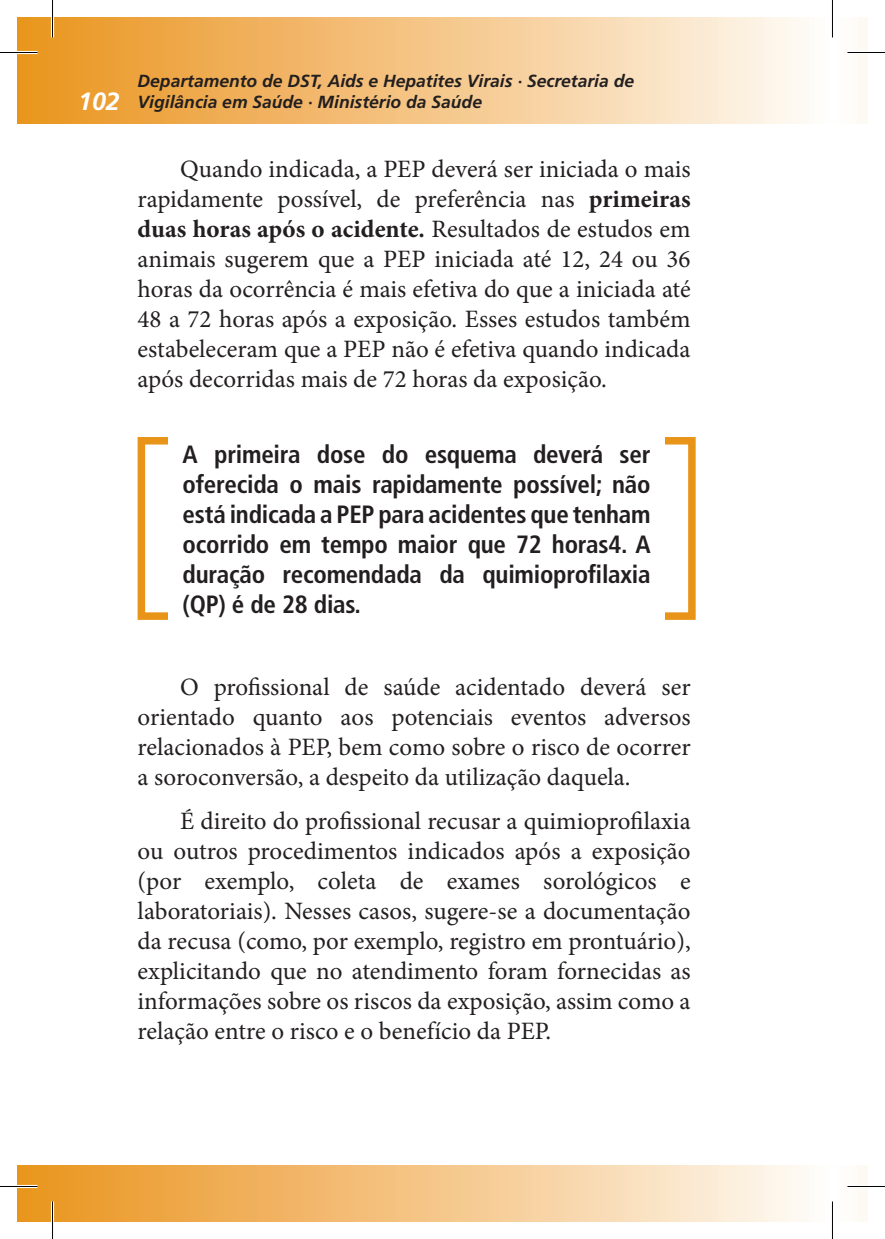
<style>
.page{position:relative;width:885px;height:1239px;background:#fff}
.page>*{position:absolute;margin:0;border:0;box-sizing:border-box;transform-origin:0 0}
.t1{font:25px/30px "Minion Pro";color:#231f20;text-align:justify}
.t2{font:700 condensed 25px/30px "Frutiger LT Std";letter-spacing:-.01em;color:#231f20;text-align:justify}
.t3{font:italic 700 17.5px/21px "Frutiger LT Std";color:#231f20}
.s1{font-size:25px;color:#fff}
.s2{font-weight:700}
</style>
<div class="page">
<div style="left:17px;top:17px;width:815px;height:106px;background:linear-gradient(to right,#ea931b,#fffbf7)"></div>
<div style="left:17px;top:1165px;width:815px;height:57px;background:linear-gradient(to right,#ea931b,#fffbf7)"></div>
<div style="left:832px;top:17px;width:35px;height:106px;background:#fefdf9"></div>
<div style="left:832px;top:1165px;width:35px;height:57px;background:#fefdf9"></div>
<div style="left:138px;top:437px;width:557px;height:183px;border:8px solid #e89418"></div>
<div style="left:168px;top:420px;width:496px;height:216px;background:#fff"></div>
<hr style="left:0;top:51px;width:38px;height:3px;background:#fff">
<hr style="left:847px;top:51px;width:38px;height:3px;background:#fff">
<hr style="left:0;top:1185px;width:38px;height:3px;background:#fff">
<hr style="left:847px;top:1185px;width:38px;height:3px;background:#fff">
<hr style="left:51px;top:0;width:3px;height:37px;background:#fff">
<hr style="left:51px;top:1201px;width:3px;height:38px;background:#fff">
<hr style="left:830px;top:0;width:4px;height:37px;background:#fff">
<hr style="left:830px;top:1201px;width:4px;height:38px;background:#fff">
<hr style="left:0;top:52px;width:38px;height:1px;background:#000">
<hr style="left:847px;top:52px;width:38px;height:1px;background:#000">
<hr style="left:0;top:1186px;width:38px;height:1px;background:#000">
<hr style="left:847px;top:1186px;width:38px;height:1px;background:#000">
<hr style="left:52px;top:0;width:1px;height:37px;background:#000">
<hr style="left:52px;top:1201px;width:1px;height:38px;background:#000">
<hr style="left:832px;top:0;width:1px;height:37px;background:#000">
<hr style="left:832px;top:1201px;width:1px;height:38px;background:#000">
<p class="t3" style="left:78px;top:70px;width:557px;text-indent:59px">Departamento de DST, Aids e Hepatites Virais · Secretaria de<br><span class="s1">102</span> Vigilância em Saúde · Ministério da Saúde</p>
<p class="t1" style="left:138px;top:154px;width:554px;text-indent:43px">Quando indicada, a PEP deverá ser iniciada o mais rapidamente possível, de preferência nas <span class="s2">primeiras duas horas após o acidente.</span> Resultados de estudos em animais sugerem que a PEP iniciada até 12, 24 ou 36 horas da ocorrência é mais efetiva do que a iniciada até 48 a 72 horas após a exposição. Esses estudos também estabeleceram que a PEP não é efetiva quando indicada após decorridas mais de 72 horas da exposição.</p>
<p class="t2" style="left:183px;top:439px;width:469px">A primeira dose do esquema deverá ser oferecida o mais rapidamente possível; não está indicada a PEP para acidentes que tenham ocorrido em tempo maior que 72 horas4. A duração recomendada da quimioprofilaxia (QP) é de 28 dias.</p>
<p class="t1" style="left:138px;top:672px;width:554px;text-indent:43px">O profissional de saúde acidentado deverá ser orientado quanto aos potenciais eventos adversos relacionados à PEP, bem como sobre o risco de ocorrer a soroconversão, a despeito da utilização daquela.</p>
<p class="t1" style="left:138px;top:806px;width:554px;text-indent:43px">É direito do profissional recusar a quimioprofilaxia ou outros procedimentos indicados após a exposição (por exemplo, coleta de exames sorológicos e laboratoriais). Nesses casos, sugere-se a documentação da recusa (como, por exemplo, registro em prontuário), explicitando que no atendimento foram fornecidas as informações sobre os riscos da exposição, assim como a relação entre o risco e o benefício da PEP.</p>
</div>
